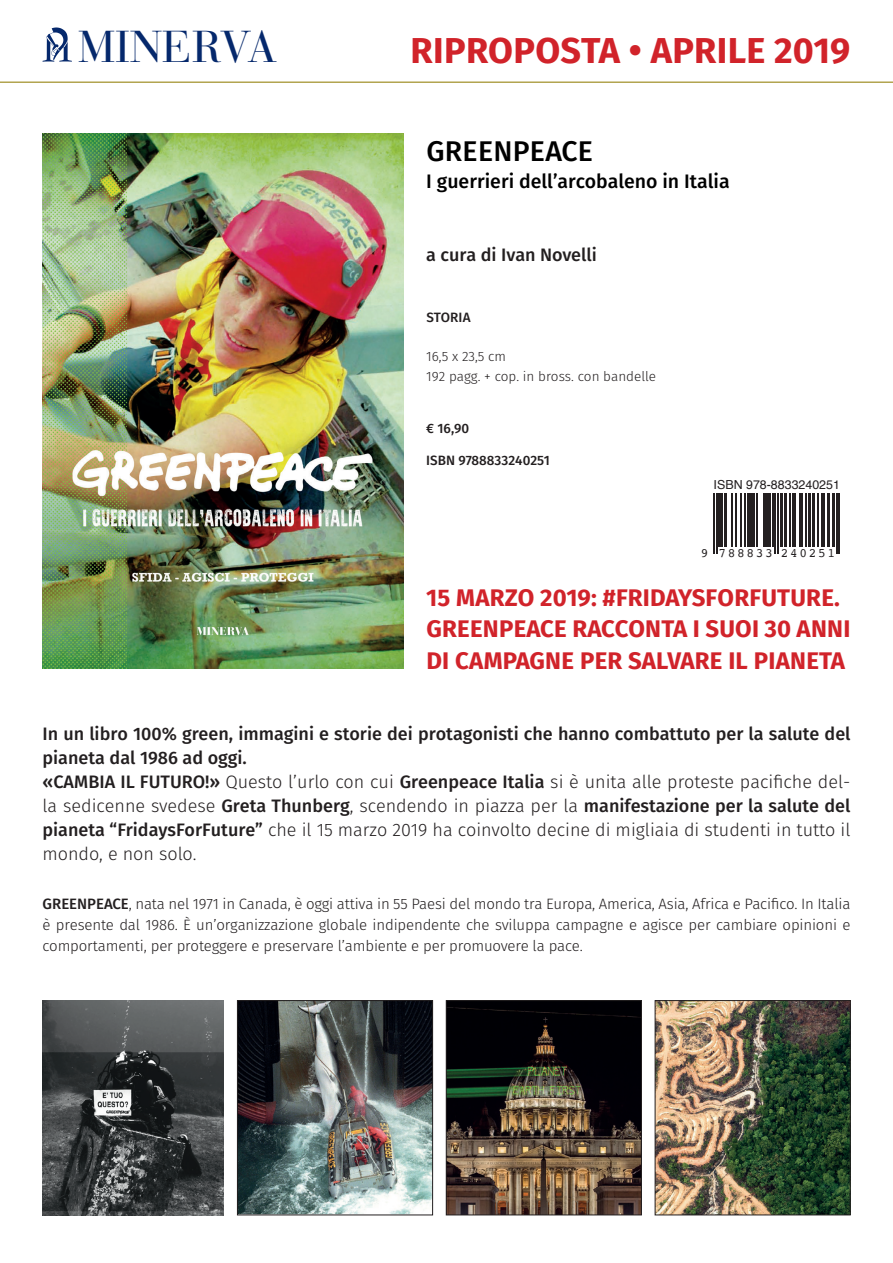
<style>
.page{position:relative;width:893px;height:1263px;background:#fff}
.page>*{position:absolute;margin:0;border:0;box-sizing:border-box;transform-origin:0 0}
.t1{font:44.4px "Bauer Bodoni";color:#05286c}
.t2{font:700 36px "Fira Sans";letter-spacing:.01em;color:#d1232a}
.t3{font:500 28.5px "Fira Sans";letter-spacing:.01em;color:#000}
.t4{font:700 24px/31.5px "Fira Sans";letter-spacing:.01em;color:#d1232a}
.t5{font:500 19.5px "Fira Sans";color:#000}
.t6{font:500 18px/24px "Fira Sans";color:#231f20}
.t7{font:300 15px/21px "Fira Sans";letter-spacing:-.01em;color:#231f20;text-align:justify}
.t8{font:300 13.5px/19.5px "Fira Sans";color:#231f20}
.t9{font:500 13.5px "Fira Sans";color:#231f20}
.t10{font:12.75px "Courier";letter-spacing:.13em;color:#231f20}
.t11{font:12.45px "Helvetica";color:#231f20}
.s1{font-size:37.5px}
.s2{font-weight:300}
.s3{font-weight:500}
</style>
<div class="page">
<img style="left:43px;top:134px;width:361px;height:535px">
<svg style="left:43px;top:27px;width:29px;height:35px"></svg>
<hr style="left:714px;top:493px;width:1px;height:61px;background:#231f20">
<hr style="left:716px;top:493px;width:2px;height:61px;background:#231f20">
<hr style="left:719px;top:493px;width:4px;height:54px;background:#231f20">
<hr style="left:724px;top:493px;width:3px;height:54px;background:#231f20">
<hr style="left:731px;top:493px;width:1px;height:54px;background:#231f20">
<hr style="left:735px;top:493px;width:1px;height:54px;background:#231f20">
<hr style="left:740px;top:493px;width:2px;height:54px;background:#231f20">
<hr style="left:744px;top:493px;width:2px;height:54px;background:#231f20">
<hr style="left:747px;top:493px;width:2px;height:54px;background:#231f20">
<hr style="left:751px;top:493px;width:4px;height:54px;background:#231f20">
<hr style="left:756px;top:493px;width:1px;height:54px;background:#231f20">
<hr style="left:763px;top:493px;width:1px;height:54px;background:#231f20">
<div style="left:765px;top:493px;width:6px;height:54px;background:#231f20"></div>
<hr style="left:772px;top:493px;width:1px;height:54px;background:#231f20">
<hr style="left:775px;top:493px;width:1px;height:61px;background:#231f20">
<hr style="left:777px;top:493px;width:2px;height:61px;background:#231f20">
<hr style="left:780px;top:493px;width:3px;height:54px;background:#231f20">
<hr style="left:784px;top:493px;width:3px;height:54px;background:#231f20">
<hr style="left:789px;top:493px;width:2px;height:54px;background:#231f20">
<hr style="left:792px;top:493px;width:4px;height:54px;background:#231f20">
<hr style="left:799px;top:493px;width:4px;height:54px;background:#231f20">
<hr style="left:805px;top:493px;width:2px;height:54px;background:#231f20">
<hr style="left:808px;top:493px;width:3px;height:54px;background:#231f20">
<hr style="left:812px;top:493px;width:3px;height:54px;background:#231f20">
<hr style="left:817px;top:493px;width:2px;height:54px;background:#231f20">
<hr style="left:821px;top:493px;width:4px;height:54px;background:#231f20">
<hr style="left:827px;top:493px;width:2px;height:54px;background:#231f20">
<hr style="left:832px;top:493px;width:3px;height:54px;background:#231f20">
<hr style="left:836px;top:493px;width:1px;height:61px;background:#231f20">
<hr style="left:839px;top:493px;width:1px;height:61px;background:#231f20">
<hr style="left:0;top:81px;width:893px;height:2px;background:#b2a44f">
<img style="left:43px;top:1000px;width:181px;height:215px">
<img style="left:239px;top:1002px;width:192px;height:211px">
<div style="left:237px;top:1000px;width:196px;height:215px;border:1px solid #231f20"></div>
<img style="left:448px;top:1002px;width:192px;height:211px">
<div style="left:446px;top:1000px;width:196px;height:215px;border:1px solid #231f20"></div>
<img style="left:657px;top:1002px;width:191px;height:211px">
<div style="left:655px;top:1000px;width:195px;height:215px;border:1px solid #231f20"></div>
<h1 class="t1" style="left:78px;top:20px;width:200px">MINERVA</h1>
<h2 class="t2" style="left:411px;top:20px;width:441px">RIPROPOSTA <span class="s1">•</span> APRILE 2019</h2>
<h3 class="t3" style="left:426px;top:128px;width:168px">GREENPEACE</h3>
<p class="t5" style="left:426px;top:165px;width:305px">I guerrieri dell’arcobaleno in Italia</p>
<p class="t6" style="left:426px;top:242px;width:172px">a cura di Ivan Novelli</p>
<p class="t9" style="left:426px;top:307px;width:46px">STORIA</p>
<p class="t8" style="left:426px;top:347px;width:231px">16,5 x 23,5 cm<br>192 pagg. + cop. in bross. con bandelle</p>
<p class="t9" style="left:426px;top:417px;width:45px">€ 16,90</p>
<p class="t9" style="left:426px;top:450px;width:125px">ISBN 9788833240251</p>
<p class="t11" style="left:714px;top:475px;width:128px">ISBN 978-8833240251</p>
<p class="t10" style="left:701px;top:543px;width:136px">9 788833 240251</p>
<h3 class="t4" style="left:426px;top:580px;width:426px">15 MARZO 2019: #FRIDAYSFORFUTURE.<br>GREENPEACE RACCONTA I SUOI 30 ANNI<br>DI CAMPAGNE PER SALVARE IL PIANETA</h3>
<p class="t6" style="left:43px;top:720px;width:810px">In un libro 100% green, immagini e storie dei protagonisti che hanno combattuto per la salute del pianeta dal 1986 ad oggi.<br>«CAMBIA IL FUTURO!» <span class="s2">Questo l’urlo con cui</span> Greenpeace Italia <span class="s2">si è unita alle proteste pacifiche del&shy;la sedicenne svedese</span> Greta Thunberg<span class="s2">, scendendo in piazza per la</span> manifestazione per la salute del pianeta “FridaysForFuture” <span class="s2">che il 15 marzo 2019 ha coinvolto decine di migliaia di studenti in tutto il mondo, e non solo.</span></p>
<p class="t7" style="left:43px;top:893px;width:809px"><span class="s3">GREENPEACE</span>, nata nel 1971 in Canada, è oggi attiva in 55 Paesi del mondo tra Europa, America, Asia, Africa e Pacifico. In Italia è presente dal 1986. È un’organizzazione globale indipendente che sviluppa campagne e agisce per cambiare opinioni e comportamenti, per proteggere e preservare l’ambiente e per promuovere la pace.</p>
</div>
